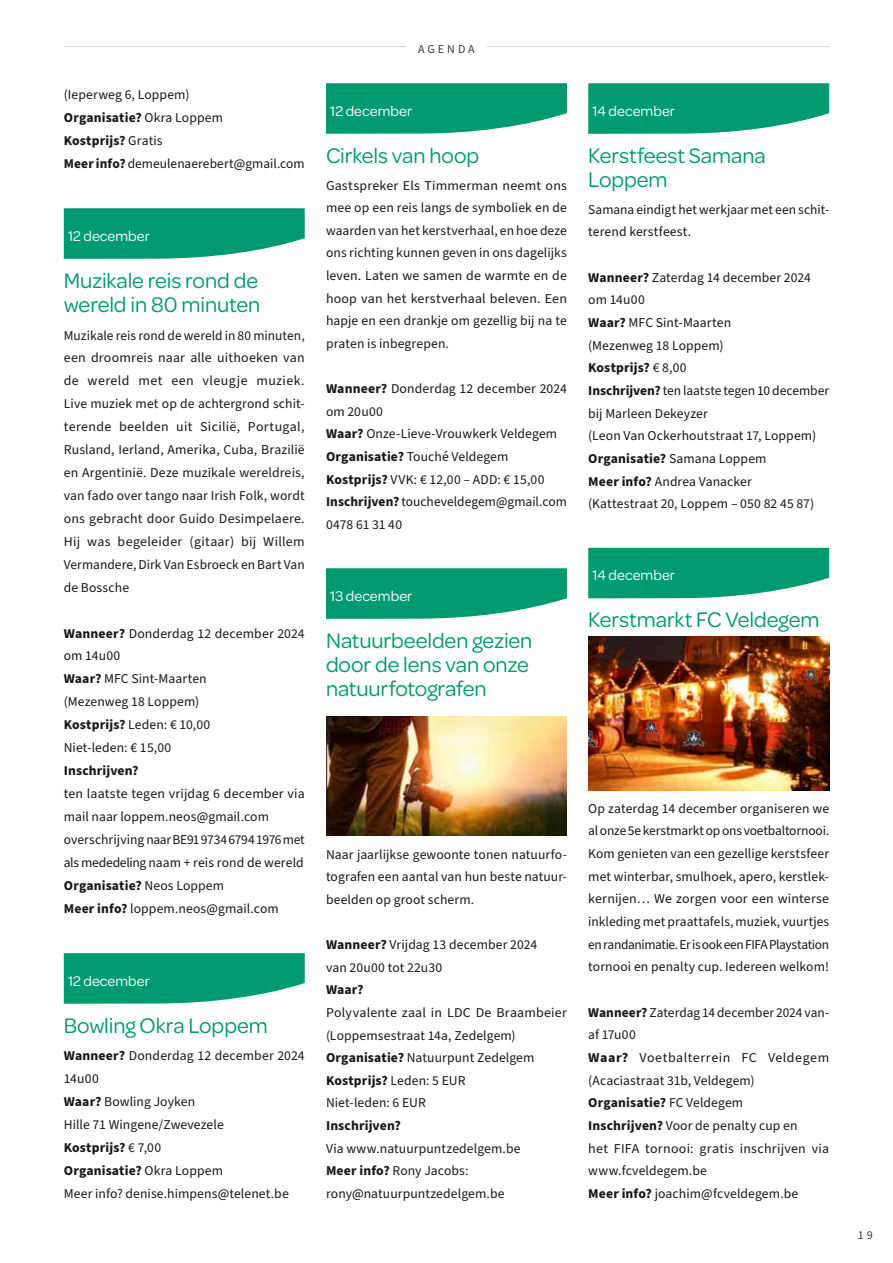
<style>
.page{position:relative;width:893px;height:1263px;background:#fff}
.page>*{position:absolute;margin:0;border:0;box-sizing:border-box;transform-origin:0 0}
.t1{font:22.5px/24.2px "Omnes";letter-spacing:-.005em;color:#009a6f}
.t2{font:15px "Omnes";letter-spacing:.005em;color:#fff}
.t3{font:13.5px/22.6px "Source Sans Pro";letter-spacing:.005em;color:#1a171b}
.t4{font:700 13.5px "Source Sans Pro";letter-spacing:.01em;color:#1a171b}
.t5{font:12px "Source Sans Pro";letter-spacing:.25em;color:#3a394d}
.s1{font-weight:700}
</style>
<div class="page">
<hr style="left:64px;top:46px;width:765px;height:1px;background:#d4d4dc">
<div style="left:406px;top:40px;width:81px;height:13px;background:#fff"></div>
<svg style="left:64px;top:208px;width:241px;height:51px;background:#17a37c"></svg>
<svg style="left:64px;top:953px;width:241px;height:51px;background:#17a37c"></svg>
<svg style="left:326px;top:83px;width:241px;height:51px;background:#16a37b"></svg>
<svg style="left:326px;top:568px;width:241px;height:51px;background:#16a37b"></svg>
<img style="left:326px;top:717px;width:241px;height:119px">
<svg style="left:588px;top:83px;width:241px;height:51px;background:#17a37c"></svg>
<svg style="left:588px;top:548px;width:241px;height:50px;background:#14a17a"></svg>
<img style="left:588px;top:637px;width:241px;height:153px">
<p class="t3" style="left:64px;top:83px;width:242px">(Ieperweg 6, Loppem)<br><span class="s1">Organisatie?</span> Okra Loppem<br><span class="s1">Kostprijs?</span> Gratis<br><span class="s1">Meer info?</span> demeulenaerebert@gmail.com</p>
<p class="t2" style="left:68px;top:226px;width:83px">12 december</p>
<h1 class="t1" style="left:64px;top:267px;width:198px">Muzikale reis rond de wereld in 80 minuten</h1>
<p class="t3" style="left:64px;top:324px;width:242px;text-align:justify">Muzikale reis rond de wereld in 80 minuten, een droomreis naar alle uithoeken van de wereld met een vleugje muziek.<br>Live muziek met op de achtergrond schit&shy;terende beelden uit Sicilië, Portugal, Rusland, Ierland, Amerika, Cuba, Brazilië en Argentinië. Deze muzikale wereldreis, van fado over tango naar Irish Folk, wordt ons gebracht door Guido Desimpelaere.<br>Hij was begeleider (gitaar) bij Willem Vermandere, Dirk Van Esbroeck en Bart Van de Bossche</p>
<p class="t3" style="left:64px;top:622px;width:242px"><span class="s1">Wanneer?</span> Donderdag 12 december 2024 om 14u00<br><span class="s1">Waar?</span> MFC Sint-Maarten<br>(Mezenweg 18 Loppem)<br><span class="s1">Kostprijs?</span> Leden: € 10,00<br>Niet-leden: € 15,00</p>
<p class="t4" style="left:64px;top:761px;width:76px">Inschrijven?</p>
<p class="t3" style="left:64px;top:782px;width:242px">ten laatste tegen vrijdag 6 december via mail naar loppem.neos@gmail.com overschrijving naar BE91 9734 6794 1976 met als mededeling naam + reis rond de wereld <span class="s1">Organisatie?</span> Neos Loppem<br><span class="s1">Meer info?</span> loppem.neos@gmail.com</p>
<p class="t2" style="left:68px;top:971px;width:83px">12 december</p>
<h1 class="t1" style="left:64px;top:1012px;width:206px">Bowling Okra Loppem</h1>
<p class="t3" style="left:64px;top:1044px;width:242px"><span class="s1">Wanneer?</span> Donderdag 12 december 2024<br>14u00<br><span class="s1">Waar?</span> Bowling Joyken<br>Hille 71 Wingene/Zwevezele<br><span class="s1">Kostprijs?</span> € 7,00<br><span class="s1">Organisatie?</span> Okra Loppem<br>Meer info? denise.himpens@telenet.be</p>
<p class="t5" style="left:418px;top:41px;width:58px">AGENDA</p>
<p class="t2" style="left:330px;top:101px;width:83px">12 december</p>
<h1 class="t1" style="left:326px;top:142px;width:155px">Cirkels van hoop</h1>
<p class="t3" style="left:326px;top:174px;width:242px;text-align:justify">Gastspreker Els Timmerman neemt ons mee op een reis langs de symboliek en de waarden van het kerstverhaal, en hoe deze ons richting kunnen geven in ons dagelijks leven. Laten we samen de warmte en de hoop van het kerstverhaal beleven. Een hapje en een drankje om gezellig bij na te praten is inbegrepen.</p>
<p class="t3" style="left:326px;top:378px;width:242px"><span class="s1">Wanneer?</span> Donderdag 12 december 2024 om 20u00<br><span class="s1">Waar?</span> Onze-Lieve-Vrouwkerk Veldegem<br><span class="s1">Organisatie?</span> Touché Veldegem<br><span class="s1">Kostprijs?</span> VVK: € 12,00 – ADD: € 15,00<br><span class="s1">Inschrijven?</span> toucheveldegem@gmail.com<br>0478 61 31 40</p>
<p class="t2" style="left:330px;top:586px;width:84px">13 december</p>
<h1 class="t1" style="left:326px;top:627px;width:208px">Natuurbeelden gezien door de lens van onze natuurfotografen</h1>
<p class="t3" style="left:326px;top:843px;width:242px;text-align:justify">Naar jaarlijkse gewoonte tonen natuurfo&shy;tografen een aantal van hun beste natuur&shy;beelden op groot scherm.</p>
<p class="t3" style="left:326px;top:934px;width:213px"><span class="s1">Wanneer?</span> Vrijdag 13 december 2024 van 20u00 tot 22u30</p>
<p class="t4" style="left:326px;top:980px;width:39px">Waar?</p>
<p class="t3" style="left:326px;top:1001px;width:242px">Polyvalente zaal in LDC De Braambeier (Loppemsestraat 14a, Zedelgem)<br><span class="s1">Organisatie?</span> Natuurpunt Zedelgem<br><span class="s1">Kostprijs?</span> Leden: 5 EUR<br>Niet-leden: 6 EUR</p>
<p class="t4" style="left:326px;top:1116px;width:76px">Inschrijven?</p>
<p class="t3" style="left:326px;top:1137px;width:196px">Via www.natuurpuntzedelgem.be<br><span class="s1">Meer info?</span> Rony Jacobs: rony@natuurpuntzedelgem.be</p>
<p class="t2" style="left:592px;top:101px;width:84px">14 december</p>
<h1 class="t1" style="left:588px;top:142px;width:179px">Kerstfeest Samana<br>Loppem</h1>
<p class="t3" style="left:588px;top:198px;width:242px">Samana eindigt het werkjaar met een schit&shy;terend kerstfeest.</p>
<p class="t3" style="left:588px;top:266px;width:242px"><span class="s1">Wanneer?</span> Zaterdag 14 december 2024 om 14u00<br><span class="s1">Waar?</span> MFC Sint-Maarten<br>(Mezenweg 18 Loppem)<br><span class="s1">Kostprijs?</span> € 8,00<br><span class="s1">Inschrijven?</span> ten laatste tegen 10 december bij Marleen Dekeyzer<br>(Leon Van Ockerhoutstraat 17, Loppem)<br><span class="s1">Organisatie?</span> Samana Loppem<br><span class="s1">Meer info?</span> Andrea Vanacker<br>(Kattestraat 20, Loppem – 050 82 45 87)</p>
<p class="t2" style="left:592px;top:565px;width:84px">14 december</p>
<h1 class="t1" style="left:588px;top:606px;width:233px">Kerstmarkt FC Veldegem</h1>
<p class="t3" style="left:588px;top:797px;width:242px;text-align:justify">Op zaterdag 14 december organiseren we al onze 5e kerstmarkt op ons voetbaltornooi.<br>Kom genieten van een gezellige kerstsfeer met winterbar, smulhoek, apero, kerstlek&shy;kernijen… We zorgen voor een winterse inkleding met praattafels, muziek, vuurtjes en randanimatie. Er is ook een FIFA Playstation tornooi en penalty cup. Iedereen welkom!</p>
<p class="t3" style="left:588px;top:1001px;width:242px"><span class="s1">Wanneer?</span> Zaterdag 14 december 2024 van&shy;af 17u00<br><span class="s1">Waar?</span> Voetbalterrein FC Veldegem (Acaciastraat 31b, Veldegem)<br><span class="s1">Organisatie?</span> FC Veldegem<br><span class="s1">Inschrijven?</span> Voor de penalty cup en<br>het FIFA tornooi: gratis inschrijven via www.fcveldegem.be<br><span class="s1">Meer info?</span> joachim@fcveldegem.be</p>
<p class="t5" style="left:858px;top:1227px;width:16px">19</p>
</div>
